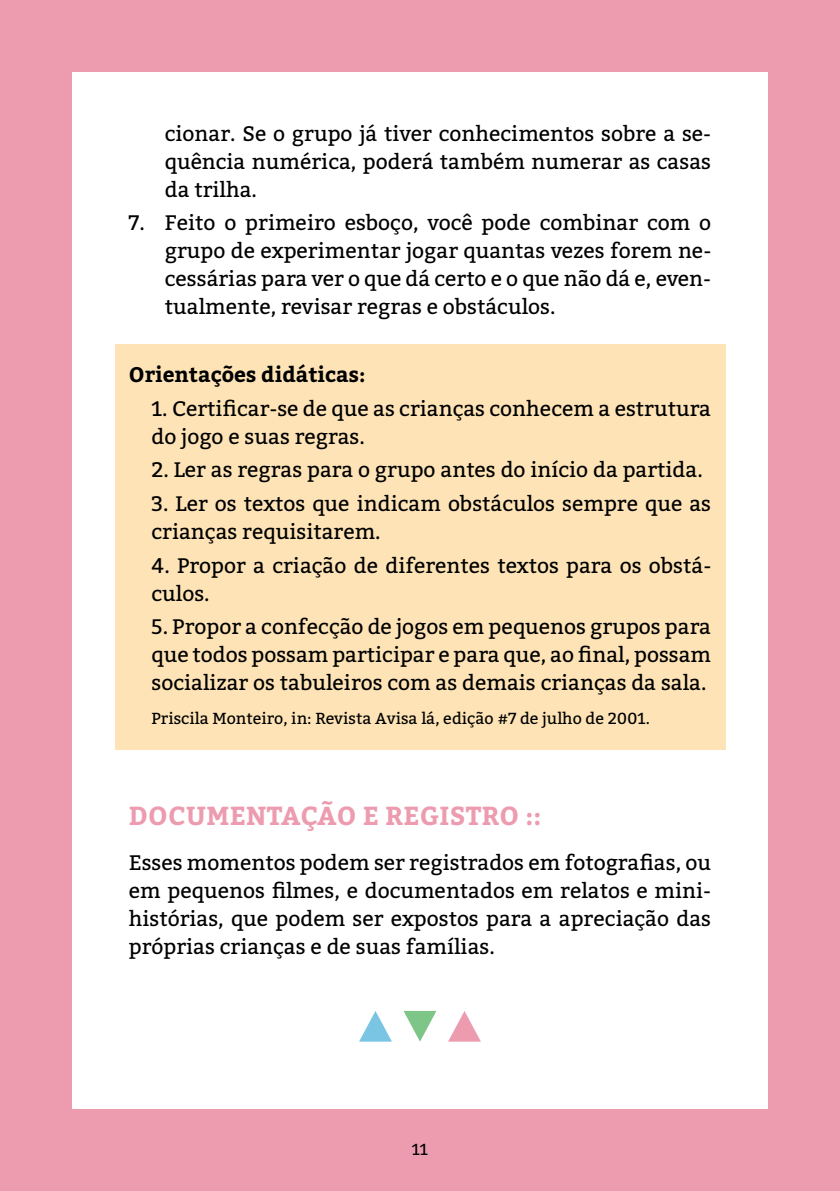
<style>
.page{position:relative;width:840px;height:1191px;background:#fff}
.page>*{position:absolute;margin:0;border:0;box-sizing:border-box;transform-origin:0 0}
.t1{font:700 26px "Bitter";letter-spacing:.01em;color:#ed9cb0}
.t2{font:21px/28px "Bitter";color:#000;text-align:justify}
.t3{font:700 21px "Bitter";color:#000}
.t4{font:16px "Bitter";color:#000}
</style>
<div class="page">
<div style="left:0;top:0;width:839px;height:1191px;background:#ed9cb0"></div>
<div style="left:72px;top:72px;width:695px;height:1036px;background:#fff"></div>
<div style="left:115px;top:344px;width:609px;height:406px;background:#fde3b5"></div>
<svg style="left:359px;top:1011px;width:33px;height:30px"></svg>
<svg style="left:403px;top:1011px;width:33px;height:30px"></svg>
<svg style="left:448px;top:1011px;width:32px;height:30px"></svg>
<p class="t2" style="left:165px;top:119px;width:547px">cionar. Se o grupo já tiver conhecimentos sobre a se&shy;quência numérica, poderá também numerar as casas da trilha.</p>
<p class="t2" style="left:165px;top:208px;width:547px;text-indent:-36px">7. Feito o primeiro esboço, você pode combinar com o grupo de experimentar jogar quantas vezes forem ne&shy;cessárias para ver o que dá certo e o que não dá e, even&shy;tualmente, revisar regras e obstáculos.</p>
<p class="t3" style="left:129px;top:358px;width:238px">Orientações didáticas:</p>
<p class="t2" style="left:151px;top:394px;width:560px">1. Certificar-se de que as crianças conhecem a estrutura do jogo e suas regras.</p>
<p class="t2" style="left:151px;top:455px;width:552px">2. Ler as regras para o grupo antes do início da partida.</p>
<p class="t2" style="left:151px;top:489px;width:560px">3. Ler os textos que indicam obstáculos sempre que as crianças requisitarem.</p>
<p class="t2" style="left:151px;top:550px;width:561px">4. Propor a criação de diferentes textos para os obstá&shy;culos.</p>
<p class="t2" style="left:151px;top:612px;width:561px">5. Propor a confecção de jogos em pequenos grupos para que todos possam participar e para que, ao final, possam socializar os tabuleiros com as demais crianças da sala.</p>
<p class="t4" style="left:151px;top:707px;width:499px">Priscila Monteiro, in: Revista Avisa lá, edição #7 de julho de 2001.</p>
<p class="t1" style="left:129px;top:796px;width:413px">DOCUMENTAÇÃO E REGISTRO ::</p>
<p class="t2" style="left:129px;top:848px;width:583px">Esses momentos podem ser registrados em fotografias, ou em pequenos filmes, e documentados em relatos e mini&shy;histórias, que podem ser expostos para a apreciação das próprias crianças e de suas famílias.</p>
<p class="t4" style="left:411px;top:1138px;width:18px">11</p>
</div>
